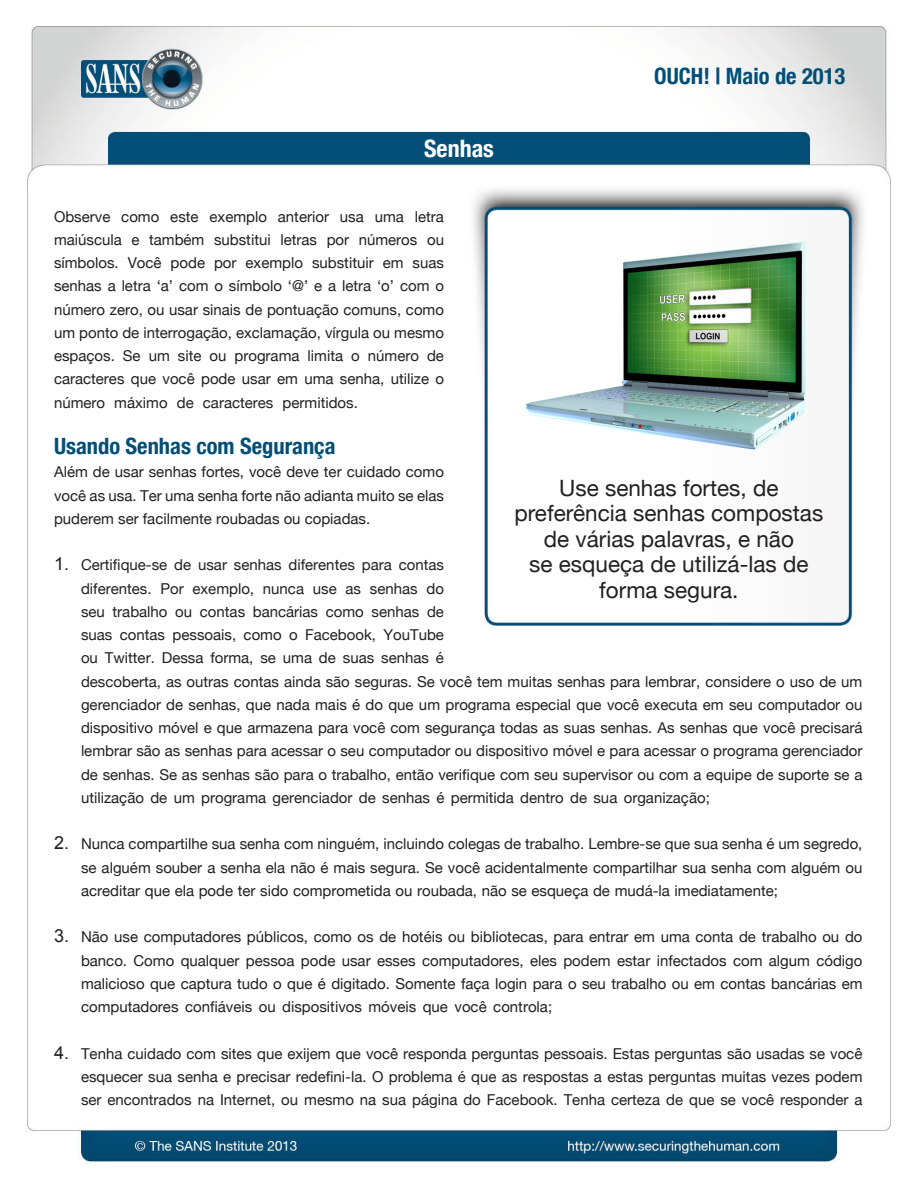
<style>
.page{position:relative;width:918px;height:1188px;background:#fff}
.page>*{position:absolute;margin:0;border:0;box-sizing:border-box;transform-origin:0 0}
.t1{font:700 condensed 24px "Helvetica Neue";color:#fff}
.t2{font:22.5px/25.5px "Helvetica Neue";color:#231f20;text-align:center}
.MainText{font:700 condensed 22.5px "Helvetica Neue";color:#024e77}
.t3{font:700 condensed 22.5px "Helvetica Neue";color:#004f77}
.t4{font:18px "Arial";color:#231f20}
.MainText-2{font:15px/23.2px "Helvetica Neue";color:#231f20}
</style>
<div class="page">
<img style="left:26px;top:26px;width:865px;height:1136px">
<img style="left:501px;top:229px;width:344px;height:240px">
<h1 class="t1" style="left:424px;top:128px;width:71px">Senhas</h1>
<p class="MainText-2" style="left:54px;top:205px;width:58px">Observe</p>
<p class="MainText-2" style="left:121px;top:205px;width:40px">como</p>
<p class="MainText-2" style="left:170px;top:205px;width:30px">este</p>
<p class="MainText-2" style="left:210px;top:205px;width:59px">exemplo</p>
<p class="MainText-2" style="left:278px;top:205px;width:53px">anterior</p>
<p class="MainText-2" style="left:340px;top:205px;width:25px">usa</p>
<p class="MainText-2" style="left:375px;top:205px;width:31px">uma</p>
<p class="MainText-2" style="left:415px;top:205px;width:31px">letra</p>
<p class="MainText-2" style="left:54px;top:229px;width:69px">maiúscula</p>
<p class="MainText-2" style="left:131px;top:229px;width:10px">e</p>
<p class="MainText-2" style="left:149px;top:229px;width:57px">também</p>
<p class="MainText-2" style="left:214px;top:229px;width:58px">substitui</p>
<p class="MainText-2" style="left:280px;top:229px;width:38px">letras</p>
<p class="MainText-2" style="left:327px;top:229px;width:24px">por</p>
<p class="MainText-2" style="left:359px;top:229px;width:60px">números</p>
<p class="MainText-2" style="left:427px;top:229px;width:18px">ou</p>
<p class="MainText-2" style="left:54px;top:252px;width:66px">símbolos.</p>
<p class="MainText-2" style="left:54px;top:275px;width:391px">senhas a letra ‘a’ com o símbolo ‘@’ ae letra ‘o’ com o</p>
<p class="MainText-2" style="left:54px;top:298px;width:392px">número zero, ou usar sinais de pontuação comuns, como</p>
<p class="MainText-2" style="left:54px;top:322px;width:391px">um ponto de interrogação, exclamação, vírgula ou mesmo</p>
<p class="MainText-2" style="left:427px;top:345px;width:18px">de</p>
<p class="MainText-2" style="left:128px;top:252px;width:35px">Você</p>
<p class="MainText-2" style="left:171px;top:252px;width:36px">pode</p>
<p class="MainText-2" style="left:246px;top:252px;width:59px">exemplo</p>
<p class="MainText-2" style="left:312px;top:252px;width:63px">substituir</p>
<p class="MainText-2" style="left:214px;top:252px;width:24px">por</p>
<p class="MainText-2" style="left:383px;top:252px;width:22px">em</p>
<p class="MainText-2" style="left:413px;top:252px;width:33px">suas</p>
<p class="MainText-2" style="left:123px;top:345px;width:19px">Se</p>
<p class="MainText-2" style="left:368px;top:345px;width:53px">número</p>
<p class="MainText-2" style="left:178px;top:345px;width:25px">site</p>
<p class="MainText-2" style="left:308px;top:345px;width:37px">limita</p>
<p class="MainText-2" style="left:235px;top:345px;width:67px">programa</p>
<p class="MainText-2" style="left:54px;top:345px;width:62px">espaços.</p>
<p class="MainText-2" style="left:54px;top:368px;width:392px">caracteres que você pode usar em uma senha, utilize o</p>
<p class="MainText-2" style="left:283px;top:391px;width:77px">permitidos.</p>
<p class="MainText-2" style="left:149px;top:345px;width:23px">um</p>
<p class="MainText-2" style="left:210px;top:345px;width:18px">ou</p>
<p class="MainText-2" style="left:351px;top:345px;width:10px">o</p>
<p class="MainText-2" style="left:54px;top:391px;width:53px">número</p>
<p class="MainText" style="left:54px;top:427px;width:283px">Usando Senhas com Segurança</p>
<p class="MainText-2" style="left:54px;top:461px;width:392px;text-align:justify">Além de usar senhas fortes, você deve ter cuidado como você as usa. Ter uma senha forte não adianta muito se elas puderem ser facilmente roubadas ou copiadas.</p>
<p class="MainText-2" style="left:399px;top:554px;width:47px">contas</p>
<p class="MainText-2" style="left:114px;top:391px;width:55px">máximo</p>
<p class="MainText-2" style="left:177px;top:391px;width:18px">de</p>
<p class="MainText-2" style="left:203px;top:391px;width:72px">caracteres</p>
<p class="t4" style="left:54px;top:552px;width:17px">1.</p>
<p class="MainText-2" style="left:81px;top:554px;width:88px">Certifique-se</p>
<p class="MainText-2" style="left:289px;top:554px;width:68px">diferentes</p>
<p class="MainText-2" style="left:174px;top:554px;width:18px">de</p>
<p class="MainText-2" style="left:234px;top:554px;width:49px">senhas</p>
<p class="MainText-2" style="left:198px;top:554px;width:30px">usar</p>
<p class="MainText-2" style="left:362px;top:554px;width:32px">para</p>
<p class="MainText-2" style="left:81px;top:577px;width:72px">diferentes.</p>
<p class="MainText-2" style="left:160px;top:577px;width:25px">Por</p>
<p class="MainText-2" style="left:192px;top:577px;width:63px">exemplo,</p>
<p class="MainText-2" style="left:263px;top:577px;width:43px">nunca</p>
<p class="MainText-2" style="left:313px;top:577px;width:25px">use</p>
<p class="MainText-2" style="left:346px;top:577px;width:17px">as</p>
<p class="MainText-2" style="left:370px;top:577px;width:49px">senhas</p>
<p class="MainText-2" style="left:426px;top:577px;width:19px">do</p>
<p class="MainText-2" style="left:81px;top:601px;width:25px">seu</p>
<p class="MainText-2" style="left:113px;top:601px;width:57px">trabalho</p>
<p class="MainText-2" style="left:175px;top:601px;width:18px">ou</p>
<p class="MainText-2" style="left:200px;top:601px;width:47px">contas</p>
<p class="MainText-2" style="left:253px;top:601px;width:67px">bancárias</p>
<p class="MainText-2" style="left:326px;top:601px;width:40px">como</p>
<p class="MainText-2" style="left:372px;top:601px;width:49px">senhas</p>
<p class="MainText-2" style="left:427px;top:601px;width:18px">de</p>
<p class="MainText-2" style="left:81px;top:624px;width:33px">suas</p>
<p class="MainText-2" style="left:120px;top:624px;width:47px">contas</p>
<p class="MainText-2" style="left:173px;top:624px;width:65px">pessoais,</p>
<p class="MainText-2" style="left:244px;top:624px;width:40px">como</p>
<p class="MainText-2" style="left:289px;top:624px;width:10px">o</p>
<p class="MainText-2" style="left:305px;top:624px;width:72px">Facebook,</p>
<p class="MainText-2" style="left:383px;top:624px;width:62px">YouTube</p>
<h2 class="t3" style="left:654px;top:58px;width:193px">OUCH! | Maio de 2013</h2>
<p class="t2" style="left:514px;top:476px;width:310px">Use senhas fortes, de preferência senhas compostas de várias palavras e, não<br>se esqueça de utilizá-las de forma segura.</p>
<p class="t4" style="left:54px;top:831px;width:17px">2.</p>
<p class="t4" style="left:54px;top:924px;width:17px">3.</p>
<p class="t4" style="left:54px;top:1040px;width:17px">4.</p>
<p class="MainText-2" style="left:436px;top:647px;width:10px">é</p>
<p class="MainText-2" style="left:210px;top:647px;width:45px">forma,</p>
<p class="MainText-2" style="left:105px;top:647px;width:51px">Twitter.</p>
<p class="MainText-2" style="left:162px;top:647px;width:43px">Dessa</p>
<p class="MainText-2" style="left:319px;top:647px;width:18px">de</p>
<p class="MainText-2" style="left:381px;top:647px;width:49px">senhas</p>
<p class="MainText-2" style="left:81px;top:647px;width:783px">ou<br>descoberta, as outras contas ainda são seguras. Se você tem muitas senhas para lembrar, considere o uso de um gerenciador de senhas, que nada mais é do que um programa especial que você executa em seu computador ou dispositivo móvel e que armazena para você com segurança todas as suas senhas. As senhas que você precisará lembrar são as senhas para acessar o seu computador ou dispositivo móvel e para acessar o programa gerenciador de senhas. Se as senhas são para o trabalho, então verifique com seu supervisor ou com a equipe de suporte se a utilização de um programa gerenciador de senhas é permitida dentro de sua organização;</p>
<p class="MainText-2" style="left:81px;top:833px;width:783px">Nunca compartilhe sua senha com ninguém, incluindo colegas de trabalho. Lembre-se que sua senha é um segredo,</p>
<p class="MainText-2" style="left:260px;top:647px;width:17px">se</p>
<p class="MainText-2" style="left:283px;top:647px;width:31px">uma</p>
<p class="MainText-2" style="left:343px;top:647px;width:33px">suas</p>
<p class="MainText-2" style="left:81px;top:856px;width:783px">se alguém souber a senha ela não é mais segura. Se você acidentalmente compartilhar sua senha com alguém ou acreditar que ela pode ter sido comprometida ou roubada, não se esqueça de mudá-la imediatamente;</p>
<p class="MainText-2" style="left:81px;top:926px;width:783px">Não use computadores públicos, como os de hotéis ou bibliotecas, para entrar em uma conta de trabalho ou do</p>
<p class="MainText-2" style="left:81px;top:949px;width:783px;text-align:justify">banco. Como qualquer pessoa pode usar esses computadores, eles podem estar infectados com algum código malicioso que captura tudo o que é digitado. Somente faça login para o seu trabalho ou em contas bancárias em computadores confiáveis ou dispositivos móveis que você controla;</p>
<p class="MainText-2" style="left:81px;top:1042px;width:783px">Tenha cuidado com sites que exijem que você responda perguntas pessoais. Estas perguntas são usadas se você</p>
<p class="MainText-2" style="left:81px;top:1066px;width:783px">esquecer sua senha e precisar redefini-la O. problema é que as respostas a estas perguntas muitas vezes podem ser encontrados na Internet, ou mesmo na sua página do Facebook. Tenha certeza de que se você responder a</p>
</div>
